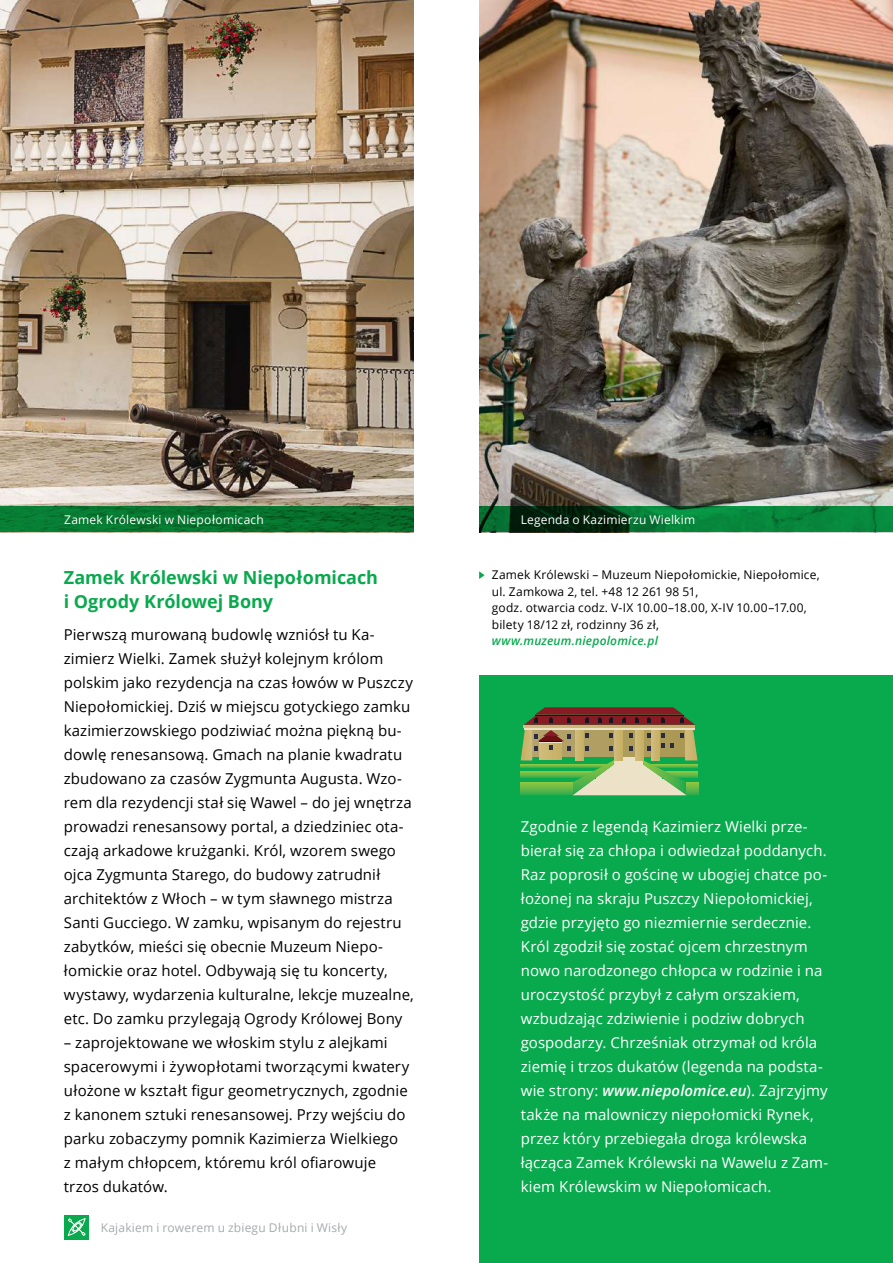
<style>
.page{position:relative;width:893px;height:1263px;background:#fff}
.page>*{position:absolute;margin:0;border:0;box-sizing:border-box;transform-origin:0 0}
.t1{font:700 18px/24px "Open Sans";color:#09a94e}
.t2{font:15px/24px "Open Sans";letter-spacing:.005em;color:#000}
.t3{font:15px/24px "Open Sans";letter-spacing:.005em;color:#fff}
.t4{font:12px/16.5px "Open Sans";letter-spacing:.015em;color:#000}
.t5{font:12px "Open Sans";letter-spacing:.015em;color:#fff}
.t6{font:12px "Open Sans";letter-spacing:.015em;color:#a7a9ac}
.t7{font:italic 600 12px "Open Sans";letter-spacing:.015em;color:#09a94e}
.s1{font-weight:600;font-style:italic}
</style>
<div class="page">
<div style="left:64px;top:1215px;width:25px;height:24px;background:#09a94e"></div>
<svg style="left:68px;top:1218px;width:18px;height:18px"></svg>
<img style="left:479px;top:0;width:414px;height:506px">
<img style="left:0;top:0;width:414px;height:506px">
<svg style="left:0;top:506px;width:414px;height:26px;background:#06732d"></svg>
<svg style="left:479px;top:506px;width:414px;height:26px;background:#05662c"></svg>
<svg style="left:479px;top:571px;width:6px;height:8px"></svg>
<div style="left:479px;top:675px;width:414px;height:588px;background:#09a94e"></div>
<svg style="left:521px;top:707px;width:178px;height:88px;background:#8c9a61"></svg>
<p class="t5" style="left:64px;top:511px;width:201px">Zamek Królewski w Niepołomicach</p>
<p class="t5" style="left:521px;top:511px;width:176px">Legenda o Kazimierzu Wielkim</p>
<p class="t1" style="left:64px;top:565px;width:316px">Zamek Królewski w Niepołomicach i Ogrody Królowej Bony</p>
<p class="t2" style="left:64px;top:622px;width:352px">Pierwszą murowaną budowlę wzniósł tu Ka&shy;zimierz Wielki. Zamek służył kolejnym królom polskim jako rezydencja na czas łowów w Puszczy Niepołomickiej. Dziś w miejscu gotyckiego zamku kazimierzowskiego podziwiać można piękną bu&shy;dowlę renesansową. Gmach na planie kwadratu zbudowano za czasów Zygmunta Augusta. Wzo&shy;rem dla rezydencji stał się Wawel – do jej wnętrza prowadzi renesansowy portal, a dziedziniec ota&shy;czają arkadowe krużganki. Król, wzorem swego ojca Zygmunta Starego, do budowy zatrudnił architektów z Włoch – w tym sławnego mistrza Santi Gucciego. W zamku, wpisanym do rejestru zabytków, mieści się obecnie Muzeum Niepo&shy;łomickie oraz hotel. Odbywają się tu koncerty, wystawy, wydarzenia kulturalne, lekcje muzealne, etc. Do zamku przylegają Ogrody Królowej Bony</p>
<p class="t2" style="left:64px;top:1030px;width:347px">– zaprojektowane we włoskim stylu z alejkami spacerowymi i żywopłotami tworzącymi kwatery ułożone w kształt figur geometrycznych, zgodnie z kanonem sztuki renesansowej. Przy wejściu do parku zobaczymy pomnik Kazimierza Wielkiego<br>z małym chłopcem, któremu król ofiarowuje trzos dukatów.</p>
<p class="t6" style="left:101px;top:1219px;width:248px">Kajakiem i rowerem u zbiegu Dłubni i Wisły</p>
<p class="t4" style="left:492px;top:566px;width:329px">Zamek Królewski – Muzeum Niepołomickie, Niepołomice, ul. Zamkowa 2, tel. +48 12 261 98 51,<br>godz. otwarcia codz. V-IX 10.00–18.00, X-IV 10.00–17.00, bilety 18/12 zł, rodzinny 36 zł,</p>
<p class="t7" style="left:492px;top:632px;width:168px">www.muzeum.niepolomice.pl</p>
<p class="t3" style="left:521px;top:814px;width:309px">Zgodnie z legendą Kazimierz Wielki prze&shy;bierał się za chłopa i odwiedzał poddanych.<br>Raz poprosił o gościnę w ubogiej chatce po&shy;łożonej na skraju Puszczy Niepołomickiej, gdzie przyjęto go niezmiernie serdecznie.<br>Król zgodził się zostać ojcem chrzestnym nowo narodzonego chłopca w rodzinie i na uroczystość przybył z całym orszakiem, wzbudzając zdziwienie i podziw dobrych gospodarzy. Chrześniak otrzymał od króla ziemię i trzos dukatów (legenda na podsta&shy;wie strony: <span class="s1">www.niepolomice.eu</span>). Zajrzyjmy także na malowniczy niepołomicki Rynek, przez który przebiegała droga królewska łącząca Zamek Królewski na Wawelu z Zam&shy;kiem Królewskim w Niepołomicach.</p>
</div>
